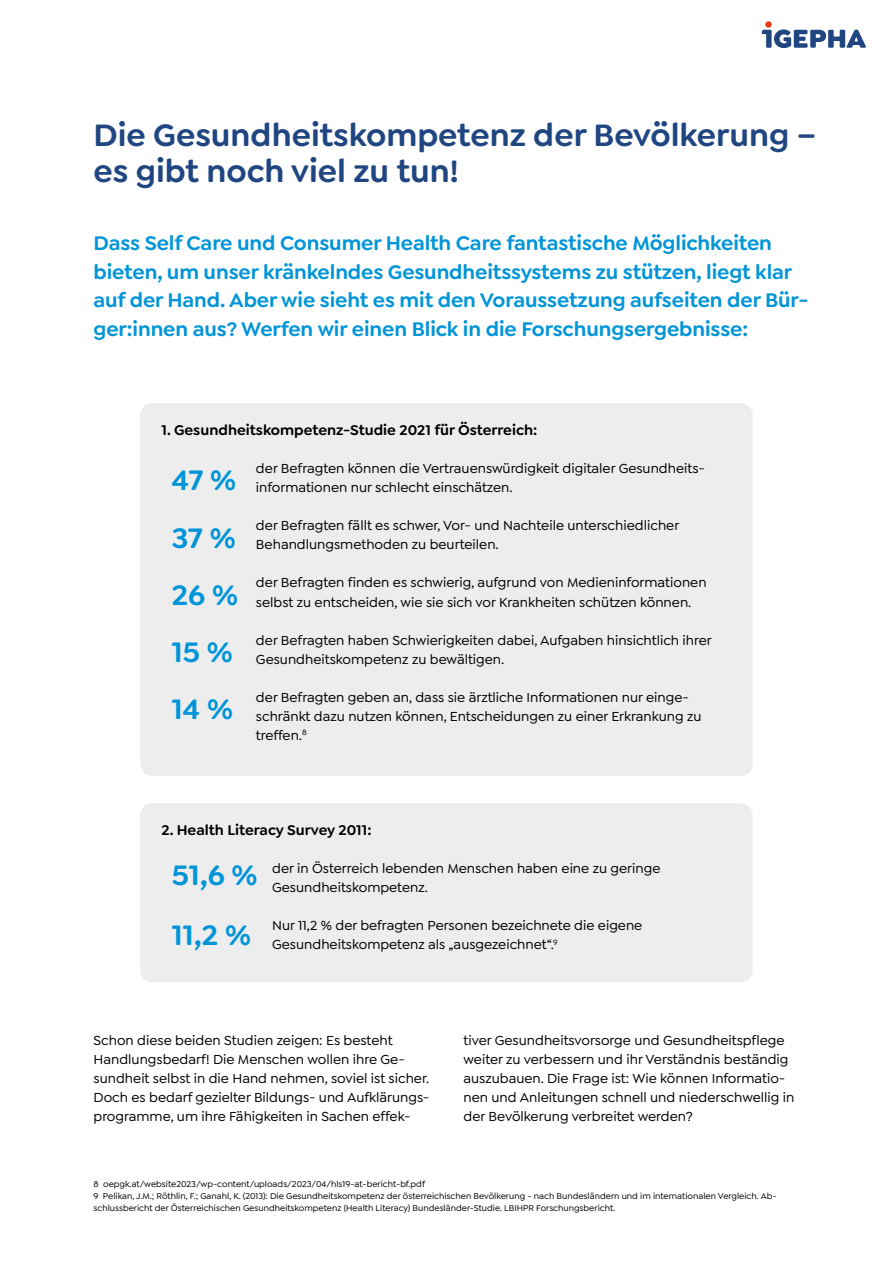
<style>
.page{position:relative;width:893px;height:1263px;background:#fff}
.page>*{position:absolute;margin:0;border:0;box-sizing:border-box;transform-origin:0 0}
.t1{font:600 33px/36px "Goldplay";color:#204682}
.t2{font:600 30px/57.2px "Goldplay";letter-spacing:-.005em;color:#0095d8}
.t3{font:600 21px/28.5px "Goldplay";letter-spacing:-.005em;color:#0095d8}
.t4{font:600 15px "Goldplay";color:#000}
.t5{font:500 13.95px/19px "Goldplay";color:#000}
.t6{font:500 9px/12px "Goldplay";color:#000}
</style>
<div class="page">
<svg style="left:761px;top:29px;width:105px;height:19px"></svg>
<svg style="left:765px;top:21px;width:7px;height:7px"></svg>
<div style="left:140px;top:403px;width:613px;height:373px;background:#ededed;border-radius:12px"></div>
<div style="left:140px;top:803px;width:613px;height:179px;background:#ededed;border-radius:12px"></div>
<h1 class="t1" style="left:94px;top:117px;width:724px">Die Gesundheitskompetenz der Bevölkerung – es gibt noch viel zu tun!</h1>
<p class="t3" style="left:94px;top:229px;width:716px">Dass Self Care und Consumer Health Care fantastische Möglichkeiten bieten, um unser kränkelndes Gesundheitssystems zu stützen, liegt klar auf der Hand. Aber wie sieht es mit den Voraussetzung aufseiten der Bür&shy;ger:innen aus? Werfen wir einen Blick in die Forschungsergebnisse:</p>
<p class="t4" style="left:162px;top:421px;width:377px">1. Gesundheitskompetenz-Studie 2021 für Österreich:</p>
<h2 class="t2" style="left:172px;top:451px;width:66px">47 %</h2>
<h2 class="t2" style="left:172px;top:509px;width:68px">37 %<br>26 %<br>15 %<br>14 %</h2>
<p class="t5" style="left:256px;top:459px;width:450px">der Befragten können die Vertrauenswürdigkeit digitaler Gesundheits&shy;informationen nur schlecht einschätzen.</p>
<p class="t5" style="left:256px;top:516px;width:425px">der Befragten fällt es schwer, Vor- und Nachteile unterschiedlicher<br>Behandlungsmethoden zu beurteilen.</p>
<p class="t5" style="left:256px;top:573px;width:452px">der Befragten finden es schwierig, aufgrund von Medieninformationen selbst zu entscheiden, wie sie sich vor Krankheiten schützen können.</p>
<p class="t5" style="left:256px;top:630px;width:457px">der Befragten haben Schwierigkeiten dabei, Aufgaben hinsichtlich ihrer<br>Gesundheitskompetenz zu bewältigen.</p>
<p class="t5" style="left:256px;top:688px;width:447px">der Befragten geben an, dass sie ärztliche Informationen nur einge&shy;schränkt dazu nutzen können, Entscheidungen zu einer Erkrankung zu treffen.<sup>8</sup></p>
<p class="t4" style="left:162px;top:821px;width:211px">2. Health Literacy Survey 2011:</p>
<h2 class="t2" style="left:172px;top:844px;width:87px;line-height:60.8px">51,6 %<br>11,2 %</h2>
<p class="t5" style="left:272px;top:859px;width:390px">der in Österreich lebenden Menschen haben eine zu geringe<br>Gesundheitskompetenz.</p>
<p class="t5" style="left:272px;top:916px;width:372px">Nur 11,2 % der befragten Personen bezeichnete die eigene<br>Gesundheitskompetenz als „ausgezeichnet“.<sup>9</sup></p>
<p class="t5" style="left:94px;top:1030px;width:337px">Schon diese beiden Studien zeigen: Es besteht Handlungsbedarf! Die Menschen wollen ihre Ge&shy;sundheit selbst in die Hand nehmen, soviel ist sicher.<br>Doch es bedarf gezielter Bildungs- und Aufklärungs&shy;programme, um ihre Fähigkeiten in Sachen effek-</p>
<p class="t5" style="left:463px;top:1030px;width:332px">tiver Gesundheitsvorsorge und Gesundheitspflege weiter zu verbessern und ihr Verständnis beständig auszubauen. Die Frage ist: Wie können Informatio&shy;nen und Anleitungen schnell und niederschwellig in der Bevölkerung verbreitet werden?</p>
<p class="t6" style="left:94px;top:1178px;width:684px">8 oepgk.at/website2023/wp-content/uploads/2023/04/hls19-at-bericht-bf.pdf<br>9 Pelikan, J.M.; Röthlin, F.; Ganahl, K. (2013): Die Gesundheitskompetenz der österreichischen Bevölkerung - nach Bundesländern und im internationalen Vergleich. Ab&shy;schlussbericht der Österreichischen Gesundheitskompetenz (Health Literacy) Bundesländer-Studie. LBIHPR Forschungsbericht.</p>
</div>
